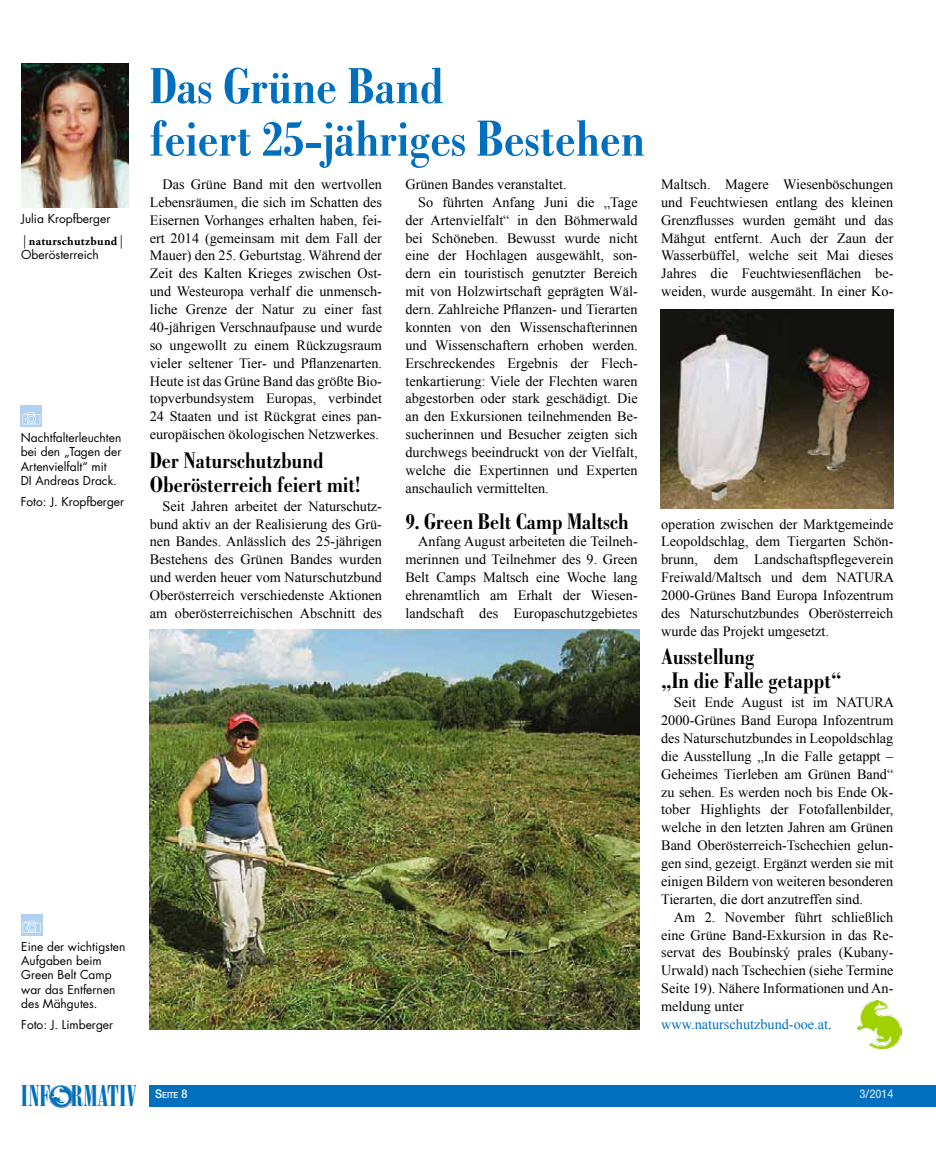
<style>
.page{position:relative;width:936px;height:1149px;background:#fff}
.page>*{position:absolute;margin:0;border:0;box-sizing:border-box;transform-origin:0 0}
.t1{font:700 condensed 54px/52.5px "Bodoni";color:#006fbe}
.t2{font:28.95px "Bodoni Poster Compressed";color:#006fbe}
.t3{font:700 condensed 24px/24px "Bodoni";color:#000}
.t4{font:14.25px/17.9px "Times New Roman";color:#000;text-align:justify}
.t5{font:12px/14.4px "Futura";color:#000}
.t6{font:700 12px "Adobe Garamond Pro";letter-spacing:.025em;color:#000}
.t7{font:500 12px "Helvetica Neue LT Std";color:#c3dcf4;scale:.9 1}
.t8{font:500 8.4px "Helvetica Neue LT Std";color:#fff;scale:.9 1}
.s1{color:#006fbe}
.s2{font-size:12px}
</style>
<div class="page">
<div style="left:150px;top:1084px;width:785px;height:22px;background:#006fbe"></div>
<div style="left:50px;top:1085px;width:24px;height:23px;background:#000;opacity:.3"></div>
<img style="left:49px;top:1084px;width:24px;height:23px">
<svg style="left:52px;top:1086px;width:17px;height:18px"></svg>
<div style="left:21px;top:913px;width:22px;height:21px;background:linear-gradient(to right,#b0d2f0,#b0d2f0)"></div>
<svg style="left:23px;top:920px;width:18px;height:12px"></svg>
<img style="left:150px;top:629px;width:489px;height:400px">
<img style="left:857px;top:1000px;width:44px;height:47px">
<img style="left:21px;top:64px;width:107px;height:143px">
<img style="left:660px;top:309px;width:233px;height:199px">
<svg style="left:21px;top:405px;width:21px;height:21px"></svg>
<svg style="left:22px;top:412px;width:18px;height:12px"></svg>
<p class="t5" style="left:21px;top:211px;width:91px">Julia Kropfberger</p>
<p class="t6" style="left:21px;top:234px;width:105px">⏐naturschutzbund⏐</p>
<p class="t5" style="left:21px;top:247px;width:79px">Oberösterreich</p>
<p class="t5" style="left:21px;top:430px;width:102px">Nachtfalterleuchten bei den „Tagen der<br>Artenvielfalt“ mit<br>DI Andreas Drack.</p>
<p class="t5" style="left:21px;top:494px;width:105px">Foto: J. Kropfberger</p>
<p class="t5" style="left:21px;top:938px;width:106px">Eine der wichtigsten<br>Aufgaben beim<br>Green Belt Camp war das Entfernen des Mähgutes.</p>
<p class="t5" style="left:21px;top:1017px;width:93px">Foto: J. Limberger</p>
<h1 class="t1" style="left:150px;top:61px;width:497px">Das Grüne Band<br>feiert 25-jähriges Bestehen</h1>
<p class="t4" style="left:150px;top:175px;width:234px;text-indent:13px">Das Grüne Band mit den wertvollen Lebensräumen, die sich im Schatten des Eisernen Vorhanges erhalten haben, fei&shy;ert 2014 (gemeinsam mit dem Fall der Mauer) den 25. Geburtstag. Während der Zeit des Kalten Krieges zwischen Ost&shy;und Westeuropa verhalf die unmensch&shy;liche Grenze der Natur zu einer fast 40-jährigen Verschnaufpause und wurde so ungewollt zu einem Rückzugsraum vieler seltener Tier- und Pflanzenarten.<br>Heute ist das Grüne Band das größte Bio&shy;topverbundsystem Europas, verbindet 24 Staaten und ist Rückgrat eines pan&shy;europäischen ökologischen Netzwerkes.</p>
<h3 class="t3" style="left:150px;top:448px;width:212px">Der Naturschutzbund<br>Oberösterreich feiert mit!</h3>
<p class="t4" style="left:150px;top:496px;width:234px;text-indent:13px">Seit Jahren arbeitet der Naturschutz&shy;bund aktiv an der Realisierung des Grü&shy;nen Bandes. Anlässlich des 25-jährigen Bestehens des Grünen Bandes wurden und werden heuer vom Naturschutzbund Oberösterreich verschiedenste Aktionen am oberösterreichischen Abschnitt des</p>
<p class="t4" style="left:405px;top:175px;width:163px">Grünen Bandes veranstaltet.</p>
<p class="t4" style="left:418px;top:193px;width:221px">So führten Anfang Juni die „Tage</p>
<p class="t4" style="left:405px;top:211px;width:234px">der Artenvielfalt“ in den Böhmerwald</p>
<p class="t4" style="left:405px;top:228px;width:234px">bei Schöneben. Bewusst wurde nicht</p>
<p class="t4" style="left:405px;top:246px;width:234px">eine der Hochlagen ausgewählt, son-</p>
<p class="t4" style="left:405px;top:264px;width:234px">dern ein touristisch genutzter Bereich</p>
<p class="t4" style="left:405px;top:282px;width:234px">mit von Holzwirtschaft geprägten Wäl-</p>
<p class="t4" style="left:405px;top:300px;width:234px">dern. Zahlreiche Pflanzen- und Tierarten</p>
<p class="t4" style="left:405px;top:318px;width:234px">konnten von den Wissenschafterinnen</p>
<p class="t4" style="left:405px;top:336px;width:234px">und Wissenschaftern erhoben werden.</p>
<p class="t4" style="left:405px;top:353px;width:234px">Erschreckendes Ergebnis der Flech-</p>
<p class="t4" style="left:405px;top:371px;width:234px">tenkartierung: Viele der Flechten waren</p>
<p class="t4" style="left:405px;top:389px;width:234px">abgestorben oder stark geschädigt. Die</p>
<p class="t4" style="left:405px;top:407px;width:234px">an den Exkursionen teilnehmenden Be-</p>
<p class="t4" style="left:405px;top:425px;width:234px">sucherinnen und Besucher zeigten sich</p>
<p class="t4" style="left:405px;top:443px;width:234px">durchwegs beeindruckt von der Vielfalt,</p>
<p class="t4" style="left:405px;top:461px;width:234px">welche die Expertinnen und Experten</p>
<p class="t4" style="left:405px;top:478px;width:145px">anschaulich vermittelten.</p>
<h3 class="t3" style="left:405px;top:509px;width:225px">9. Green Belt Camp Maltsch</h3>
<p class="t4" style="left:405px;top:532px;width:234px;text-indent:13px">Anfang August arbeiteten die Teilneh&shy;merinnen und Teilnehmer des 9. Green Belt Camps Maltsch eine Woche lang ehrenamtlich am Erhalt der Wiesen&shy;landschaft des Europaschutzgebietes</p>
<p class="t4" style="left:661px;top:175px;width:234px">Maltsch. Magere Wiesenböschungen und Feuchtwiesen entlang des kleinen Grenzflusses wurden gemäht und das Mähgut entfernt. Auch der Zaun der Wasserbüffel, welche seit Mai dieses Jahres die Feuchtwiesenflächen be&shy;weiden, wurde ausgemäht. In einer Ko-</p>
<p class="t4" style="left:661px;top:514px;width:234px">operation zwischen der Marktgemeinde Leopoldschlag, dem Tiergarten Schön&shy;brunn, dem Landschaftspflegeverein Freiwald/Maltsch und dem NATURA 2000-Grünes Band Europa Infozentrum des Naturschutzbundes Oberösterreich wurde das Projekt umgesetzt.</p>
<h3 class="t3" style="left:661px;top:645px;width:182px">Ausstellung<br>„In die Falle getappt“</h3>
<p class="t4" style="left:661px;top:693px;width:234px;text-indent:13px">Seit Ende August ist im NATURA 2000-Grünes Band Europa Infozentrum des Naturschutzbundes in Leopoldschlag die Ausstellung „In die Falle getappt – Geheimes Tierleben am Grünen Band“ zu sehen. Es werden noch bis Ende Ok&shy;tober Highlights der Fotofallenbilder, welche in den letzten Jahren am Grünen Band Oberösterreich-Tschechien gelun&shy;gen sind, gezeigt. Ergänzt werden sie mit einigen Bildern von weiteren besonderen Tierarten, die dort anzutreffen sind.</p>
<p class="t4" style="left:661px;top:907px;width:234px;text-align:left;text-indent:13px">Am 2. November führt schließlich eine Grüne Band-Exkursion in das Re&shy;servat des Boubínský prales (Kubany-Urwald) nach Tschechien (siehe Termine Seite 19). Nähere Informationen und An&shy;meldung unter <span class="s1">www.naturschutzbund-ooe.at</span>.</p>
<h2 class="t2" style="left:20px;top:1078px;width:117px">INF RMATIV</h2>
<p class="t8" style="left:155px;top:1089px;width:37px"><span class="s2">S</span>eite <span class="s2">8</span></p>
<p class="t7" style="left:859px;top:1086px;width:39px">3/2014</p>
</div>
